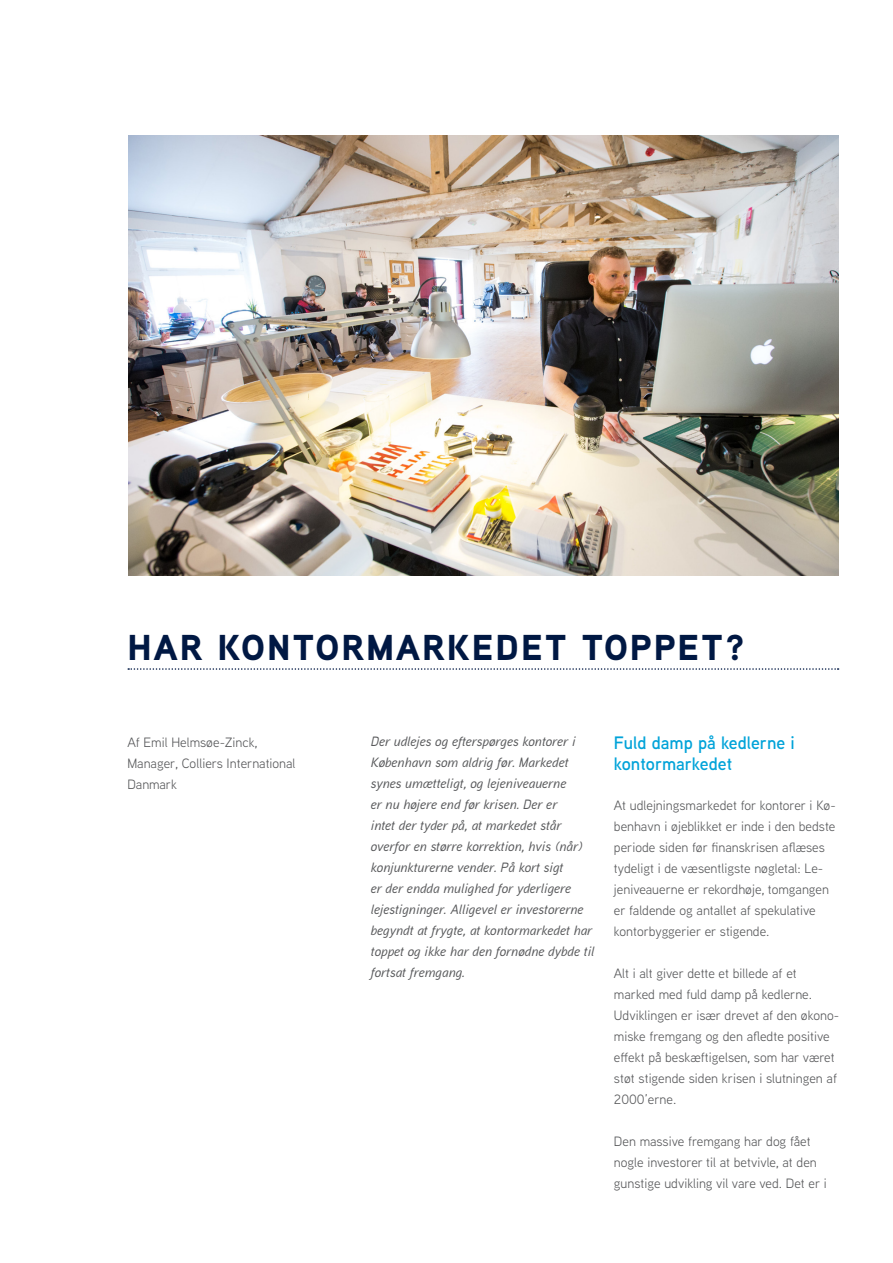
<style>
.page{position:relative;width:893px;height:1263px;background:#fff}
.page>*{position:absolute;margin:0;border:0;box-sizing:border-box;transform-origin:0 0}
._1_Heading{font:900 36px "Aaux Next";letter-spacing:.06em;color:#001843}
._2_Subtitle{font:600 18px/21px "Aaux Next";color:#00a3d9}
.Body_REDIGERET{font:13.5px/21px "Aaux Next";color:#57585a}
.t1{font:italic 500 13.5px/21px "Aaux Next";letter-spacing:.01em;color:#57585a}
</style>
<div class="page">
<img style="left:128px;top:135px;width:710px;height:440px">
<svg style="left:128px;top:668px;width:711px;height:2px"></svg>
<p class="_1_Heading" style="left:127px;top:621px;width:619px">HAR KONTORMARKEDET TOPPET?</p>
<p class="Body_REDIGERET" style="left:127px;top:731px;width:170px">Af Emil Helmsøe-Zinck,<br>Manager, Colliers International<br>Danmark</p>
<p class="t1" style="left:371px;top:730px;width:225px">Der udlejes og efterspørges kontorer i København som aldrig før. Markedet synes umætteligt, og lejeniveauerne<br>er nu højere end før krisen. Der er<br>intet der tyder på, at markedet står overfor en større korrektion, hvis (når) konjunkturerne vender. På kort sigt<br>er der endda mulighed for yderligere lejestigninger. Alligevel er investorerne begyndt at frygte, at kontormarkedet har toppet og ikke har den fornødne dybde til fortsat fremgang.</p>
<p class="_2_Subtitle" style="left:614px;top:732px;width:182px">Fuld damp på kedlerne i kontormarkedet</p>
<p class="Body_REDIGERET" style="left:614px;top:794px;width:223px">At udlejningsmarkedet for kontorer i Kø&shy;benhavn i øjeblikket er inde i den bedste periode siden før finanskrisen aflæses tydeligt i de væsentligste nøgletal: Le&shy;jeniveauerne er rekordhøje, tomgangen er faldende og antallet af spekulative kontorbyggerier er stigende.</p>
<p class="Body_REDIGERET" style="left:614px;top:962px;width:227px">Alt i alt giver dette et billede af et marked med fuld damp på kedlerne.<br>Udviklingen er især drevet af den økono&shy;miske fremgang og den afledte positive effekt på beskæftigelsen, som har været støt stigende siden krisen i slutningen af 2000’erne.</p>
<p class="Body_REDIGERET" style="left:614px;top:1130px;width:214px">Den massive fremgang har dog fået nogle investorer til at betvivle, at den gunstige udvikling vil vare ved. Det er i</p>
</div>
